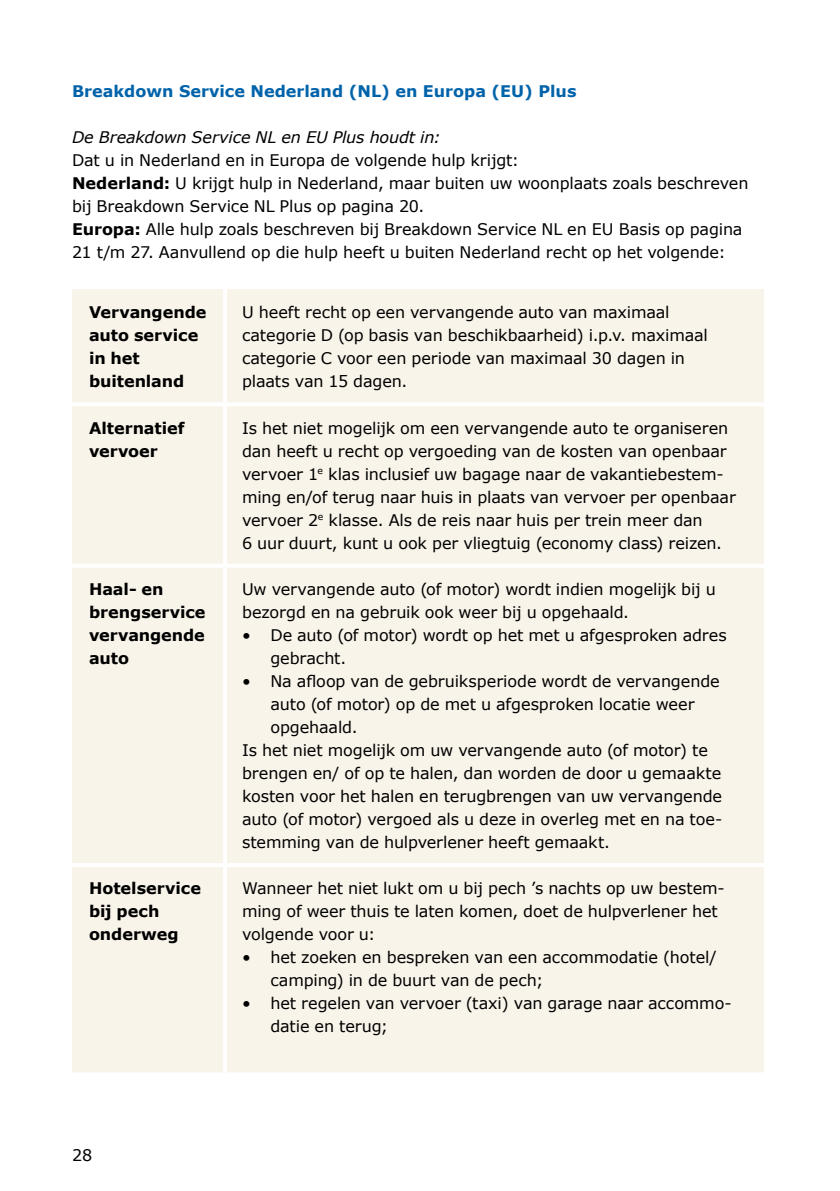
<style>
.page{position:relative;width:840px;height:1191px;background:#fff}
.page>*{position:absolute;margin:0;border:0;box-sizing:border-box;transform-origin:0 0}
.t1{font:16px/23px "Verdana";letter-spacing:-.01em;color:#000}
.t2{font:700 16px/23px "Verdana";letter-spacing:-.005em;color:#000}
.t3{font:700 16px "Verdana";color:#0063aa}
.t4{font:italic 16px "Verdana";letter-spacing:-.01em;color:#000}
.s1{font-weight:700}
</style>
<div class="page">
<div style="left:72px;top:289px;width:691px;height:783px;background:#f9f4ea"></div>
<hr style="left:223px;top:289px;width:4px;height:113px;background:#fff">
<hr style="left:72px;top:402px;width:153px;height:4px;background:#fff">
<hr style="left:225px;top:402px;width:538px;height:4px;background:#fff">
<hr style="left:223px;top:406px;width:4px;height:158px;background:#fff">
<hr style="left:72px;top:564px;width:153px;height:4px;background:#fff">
<hr style="left:225px;top:564px;width:538px;height:4px;background:#fff">
<hr style="left:223px;top:568px;width:4px;height:295px;background:#fff">
<hr style="left:72px;top:863px;width:153px;height:4px;background:#fff">
<hr style="left:225px;top:863px;width:538px;height:4px;background:#fff">
<hr style="left:223px;top:867px;width:4px;height:205px;background:#fff">
<p class="t3" style="left:72px;top:81px;width:505px">Breakdown Service Nederland (NL) en Europa (EU) Plus</p>
<p class="t4" style="left:72px;top:127px;width:370px">De Breakdown Service NL en EU Plus houdt in:</p>
<p class="t1" style="left:72px;top:149px;width:677px">Dat u in Nederland en in Europa de volgende hulp krijgt:<br><span class="s1">Nederland:</span> U krijgt hulp in Nederland, maar buiten uw woonplaats zoals beschreven bij Breakdown Service NL Plus op pagina 20.<br><span class="s1">Europa:</span> Alle hulp zoals beschreven bij Breakdown Service NL en EU Basis op pagina 21 t/m 27. Aanvullend op die hulp heeft u buiten Nederland recht op het volgende:</p>
<p class="t2" style="left:89px;top:301px;width:119px">Vervangende auto service in het buitenland</p>
<p class="t1" style="left:242px;top:301px;width:467px">U heeft recht op een vervangende auto van maximaal categorie D (op basis van beschikbaarheid) i.p.v. maximaal categorie C voor een periode van maximaal 30 dagen in plaats van 15 dagen.</p>
<p class="t2" style="left:89px;top:416px;width:97px">Alternatief vervoer</p>
<p class="t1" style="left:242px;top:416px;width:495px">Is het niet mogelijk om een vervangende auto te organiseren dan heeft u recht op vergoeding van de kosten van openbaar vervoer 1<sup>e</sup> klas inclusief uw bagage naar de vakantiebestem&shy;ming en/of terug naar huis in plaats van vervoer per openbaar vervoer 2<sup>e</sup> klasse. Als de reis naar huis per trein meer dan<br>6 uur duurt, kunt u ook per vliegtuig (economy class) reizen.</p>
<p class="t2" style="left:89px;top:578px;width:118px">Haal- en brengservice vervangende auto</p>
<p class="t1" style="left:242px;top:578px;width:475px">Uw vervangende auto (of motor) wordt indien mogelijk bij u bezorgd en na gebruik ook weer bij u opgehaald.</p>
<p class="t1" style="left:270px;top:624px;width:457px;text-indent:-28px">• De auto (of motor) wordt op het met u afgesproken adres gebracht.</p>
<p class="t1" style="left:242px;top:670px;width:479px">• Na afloop van de gebruiksperiode wordt de vervangende</p>
<p class="t1" style="left:270px;top:693px;width:425px">auto (of motor) op de met u afgesproken locatie weer</p>
<p class="t1" style="left:270px;top:716px;width:89px">opgehaald.</p>
<p class="t1" style="left:242px;top:739px;width:467px">Is het niet mogelijk om uw vervangende auto (of motor) te</p>
<p class="t1" style="left:242px;top:762px;width:480px">brengen en/ of op te halen, dan worden de door u gemaakte</p>
<p class="t1" style="left:242px;top:785px;width:481px">kosten voor het halen en terugbrengen van uw vervangende</p>
<p class="t1" style="left:242px;top:808px;width:481px">auto (of motor) vergoed als u deze in overleg met en na toe-</p>
<p class="t1" style="left:242px;top:831px;width:369px">stemming van de hulpverlener heeft gemaakt.</p>
<p class="t2" style="left:89px;top:877px;width:113px">Hotelservice bij pech onderweg</p>
<p class="t1" style="left:242px;top:877px;width:484px">Wanneer het niet lukt om u bij pech ’s nachts op uw bestem&shy;ming of weer thuis te laten komen, doet de hulpverlener het volgende voor u:</p>
<p class="t1" style="left:270px;top:946px;width:447px;text-indent:-28px">• het zoeken en bespreken van een accommodatie (hotel/ camping) in de buurt van de pech;</p>
<p class="t1" style="left:270px;top:992px;width:462px;text-indent:-28px">• het regelen van vervoer (taxi) van garage naar accommo&shy;datie en terug;</p>
<p class="t1" style="left:72px;top:1143px;width:22px">28</p>
</div>
